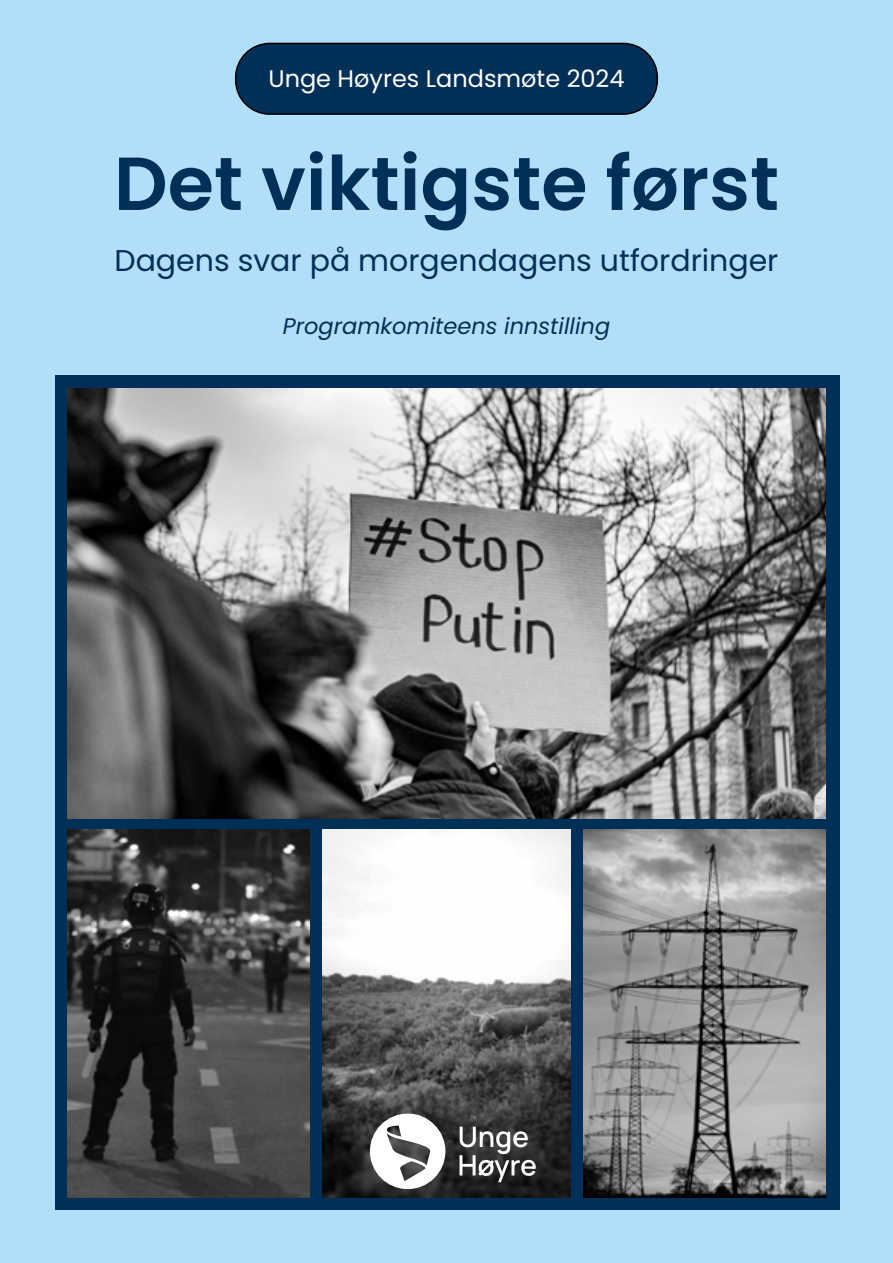
<style>
.page{position:relative;width:893px;height:1263px;background:#fff}
.page>*{position:absolute;margin:0;border:0;box-sizing:border-box;transform-origin:0 0}
.t1{font:600 75px "Poppins";color:#003057}
.t2{font:30px "Poppins";color:#003057}
.t3{font:24px "Poppins";color:#fff}
.t4{font:italic 22.5px "Poppins";color:#003057}
</style>
<div class="page">
<div style="left:0;top:0;width:893px;height:1262px;background:#afdff9"></div>
<div style="left:55px;top:375px;width:785px;height:835px;background:#003057"></div>
<img style="left:67px;top:388px;width:758px;height:430px">
<img style="left:67px;top:830px;width:242px;height:367px">
<img style="left:323px;top:830px;width:247px;height:367px">
<img style="left:583px;top:830px;width:242px;height:367px">
<svg style="left:370px;top:1113px;width:75px;height:76px;background:#b1b1b1"></svg>
<svg style="left:460px;top:1127px;width:76px;height:55px;background:#656565"></svg>
<div style="left:236px;top:43px;width:421px;height:71px;background:#003057;border-radius:34px"></div>
<div style="left:235px;top:43px;width:423px;height:72px;border:2px solid #000;border-radius:34px"></div>
<p class="t3" style="left:269px;top:65px;width:357px">Unge Høyres Landsmøte 2024</p>
<h1 class="t1" style="left:114px;top:140px;width:667px">Det viktigste først</h1>
<p class="t2" style="left:114px;top:243px;width:665px">Dagens svar på morgendagens utfordringer</p>
<p class="t4" style="left:283px;top:313px;width:329px">Programkomiteens innstilling</p>
</div>
